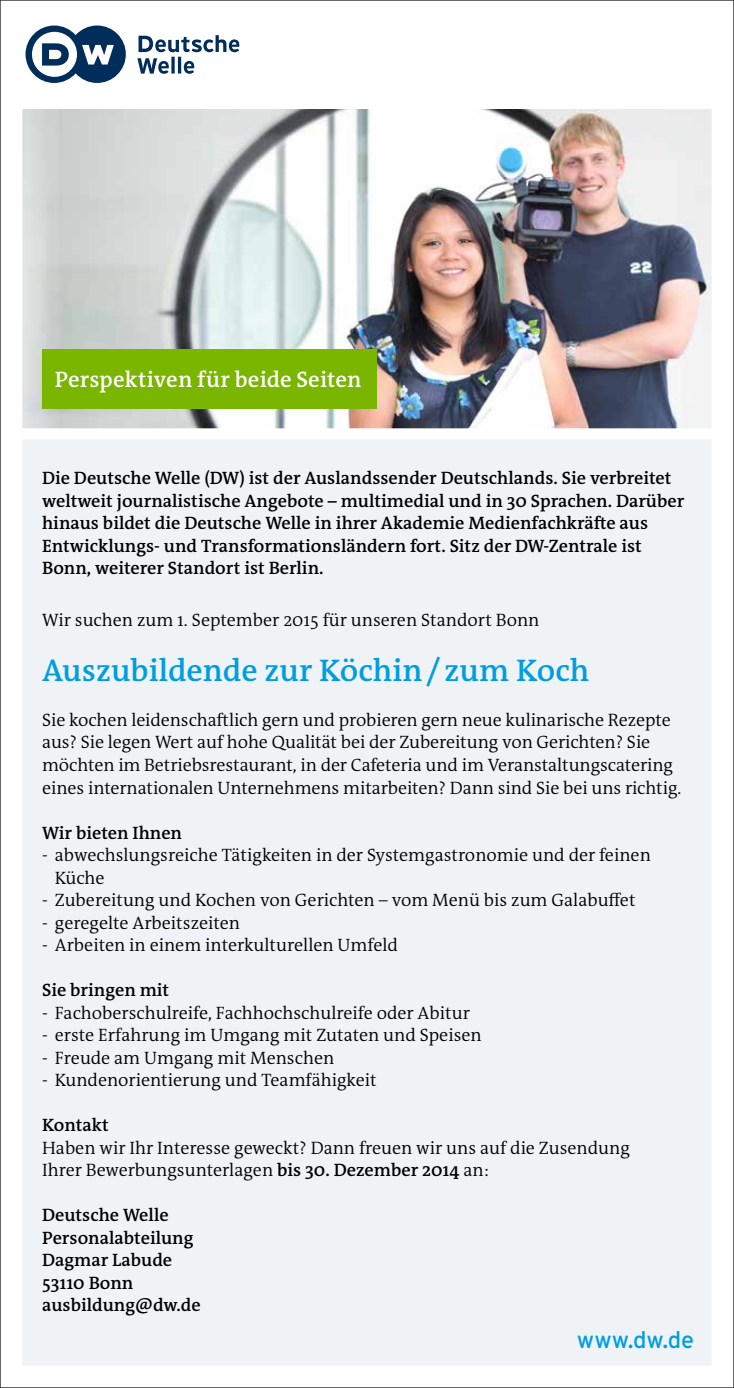
<style>
.page{position:relative;width:734px;height:1388px;background:#fff}
.page>*{position:absolute;margin:0;border:0;box-sizing:border-box;transform-origin:0 0}
.t1{font:600 31.5px "DW The Antiqua B W6";color:#009ee0}
.t2{font:23.4px "Interstate DW";color:#009ee0}
.t3{font:600 22.5px "DW The Antiqua B W6";letter-spacing:.01em;color:#fff}
.t4{font:300 18px/22.5px "DW The Antiqua B W4";color:#000}
.t5{font:600 18px/22.5px "DW The Antiqua B W6";color:#000}
.s1{font-family:"DW The Antiqua B W6";font-weight:600}
</style>
<div class="page">
<div style="left:0;top:0;width:733px;height:1387px;background:#eff3f6"></div>
<img style="left:23px;top:108px;width:687px;height:320px">
<div style="left:42px;top:349px;width:334px;height:59px;background:#7ab500"></div>
<div style="left:0;top:0;width:733px;height:1387px;border:22px solid #fff"></div>
<div style="left:0;top:0;width:733px;height:108px;background:#fff"></div>
<svg style="left:137px;top:35px;width:102px;height:39px"></svg>
<svg style="left:26px;top:26px;width:100px;height:57px"></svg>
<div style="left:22px;top:428px;width:691px;height:11px;background:#fff"></div>
<p class="t3" style="left:55px;top:365px;width:308px">Perspektiven für beide Seiten</p>
<p class="t5" style="left:42px;top:467px;width:643px">Die Deutsche Welle (DW) ist der Auslandssender Deutschlands. Sie verbreitet weltweit journalistische Angebote – multimedial und in 30 Sprachen. Darüber hinaus bildet die Deutsche Welle in ihrer Akademie Medienfachkräfte aus Entwicklungs- und Transformationsländern fort. Sitz der DW-Zentrale ist Bonn, weiterer Standort ist Berlin.</p>
<p class="t4" style="left:42px;top:608px;width:499px">Wir suchen zum 1. September 2015 für unseren Standort Bonn</p>
<h1 class="t1" style="left:42px;top:650px;width:548px">Auszubildende zur Köchin/ zum Koch</h1>
<p class="t4" style="left:42px;top:708px;width:640px">Sie kochen leidenschaftlich gern und probieren gern neue kulinarische Rezepte aus? Sie legen Wert auf hohe Qualität bei der Zubereitung von Gerichten? Sie möchten im Betriebsrestaurant, in der Cafeteria und im Veranstaltungscatering eines internationalen Unternehmens mitarbeiten? Dann sind Sie bei uns richtig.</p>
<p class="t5" style="left:42px;top:821px;width:141px">Wir bieten Ihnen</p>
<p class="t4" style="left:55px;top:843px;width:597px;text-indent:-13px">- abwechslungsreiche Tätigkeiten in der Systemgastronomie und der feinen<br>Küche</p>
<p class="t4" style="left:42px;top:888px;width:595px">- Zubereitung und Kochen von Gerichten – vom Menü bis zum Galabuffet</p>
<p class="t4" style="left:42px;top:911px;width:199px">- geregelte Arbeitszeiten</p>
<p class="t4" style="left:42px;top:933px;width:357px">- Arbeiten in einem interkulturellen Umfeld</p>
<p class="t5" style="left:42px;top:978px;width:129px">Sie bringen mit</p>
<p class="t4" style="left:42px;top:1001px;width:429px">- Fachoberschulreife, Fachhochschulreife oder Abitur</p>
<p class="t4" style="left:42px;top:1023px;width:441px">- erste Erfahrung im Umgang mit Zutaten und Speisen</p>
<p class="t4" style="left:42px;top:1046px;width:293px">- Freude am Umgang mit Menschen</p>
<p class="t4" style="left:42px;top:1068px;width:336px">- Kundenorientierung und Teamfähigkeit</p>
<p class="t5" style="left:42px;top:1113px;width:68px">Kontakt</p>
<p class="t4" style="left:42px;top:1136px;width:589px">Haben wir Ihr Interesse geweckt? Dann freuen wir uns auf die Zusendung<br>Ihrer Bewerbungsunterlagen <span class="s1">bis 30. Dezember 2014</span> an:</p>
<p class="t5" style="left:42px;top:1203px;width:160px">Deutsche Welle<br>Personalabteilung<br>Dagmar Labude<br>53110 Bonn ausbildung@dw.de</p>
<h2 class="t2" style="left:577px;top:1326px;width:119px">www.dw.de</h2>
</div>
